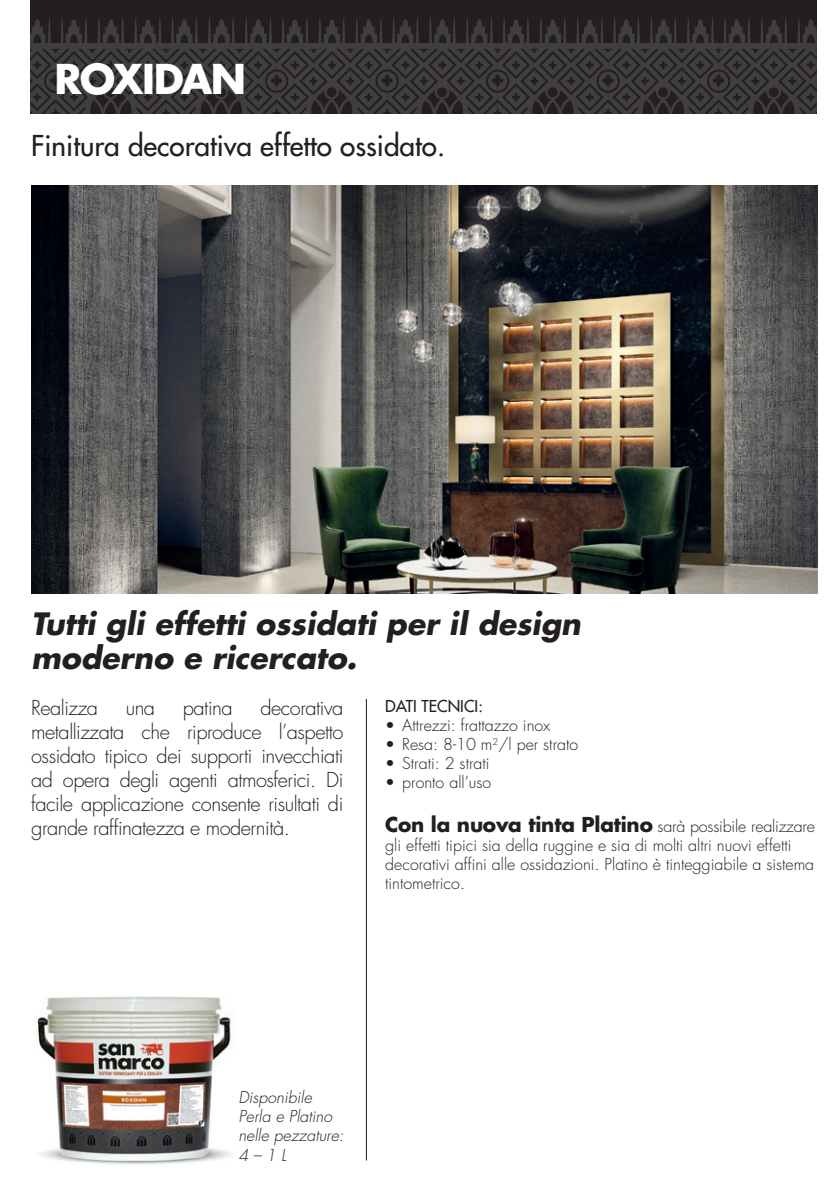
<style>
.page{position:relative;width:840px;height:1191px;background:#fff}
.page>*{position:absolute;margin:0;border:0;box-sizing:border-box;transform-origin:0 0}
.t1{font:700 40px "Futura Std";letter-spacing:-.045em;color:#fff}
.t2{font:italic 700 30px/34px "Futura Std";color:#231f20}
.t3{font:500 28px "Futura Std";color:#231f20}
.t4{font:300 20px/24px "Futura";letter-spacing:-.025em;color:#231f20;text-align:justify}
.t5{font:300 16px/19.2px "Futura";color:#231f20}
.t6{font:italic 300 16px "Futura";color:#231f20}
.t7{font:16px "Futura";color:#231f20}
.s1{font-weight:700;font-size:20px}
</style>
<div class="page">
<div style="left:30px;top:0;width:785px;height:113px;background:#231f20"></div>
<svg style="left:30px;top:17px;width:785px;height:96px"></svg>
<img style="left:31px;top:185px;width:785px;height:408px">
<hr style="left:366px;top:699px;width:1px;height:461px;background:#231f20">
<img style="left:37px;top:996px;width:197px;height:169px">
<p class="t1" style="left:54px;top:53px;width:193px">ROXIDAN</p>
<p class="t3" style="left:31px;top:129px;width:415px">Finitura decorativa effetto ossidato.</p>
<p class="t2" style="left:31px;top:607px;width:551px">Tutti gli effetti ossidati per il design moderno e ricercato.</p>
<p class="t7" style="left:385px;top:695px;width:99px">DATI TECNICI:</p>
<p class="t5" style="left:385px;top:715px;width:166px">• Attrezzi: frattazzo inox</p>
<p class="t5" style="left:385px;top:734px;width:194px">• Resa: 8-10 m<sup>2</sup>/l per strato</p>
<p class="t5" style="left:385px;top:754px;width:106px">• Strati: 2 strati</p>
<p class="t5" style="left:385px;top:773px;width:107px">• pronto all’uso</p>
<p class="t5" style="left:385px;top:816px;width:431px"><span class="s1">Con la nuova tinta Platino</span> sarà possibile realizzare gli effetti tipici sia della ruggine e sia di molti altri nuovi effetti decorativi affini alle ossidazioni. Platino è tinteggiabile a sistema tintometrico.</p>
<p class="t4" style="left:31px;top:696px;width:313px;text-indent:229px">decorativa metallizzata che riproduce l’aspetto ossidato tipico dei supporti invecchiati ad opera degli agenti atmosferici. Di facile applicazione consente risultati di grande raffinatezza e modernità.</p>
<p class="t4" style="left:31px;top:696px;width:68px">Realizza</p>
<p class="t4" style="left:126px;top:696px;width:31px">una</p>
<p class="t4" style="left:183px;top:696px;width:51px">patina</p>
<p class="t6" style="left:238px;top:1086px;width:75px">Disponibile</p>
<p class="t6" style="left:238px;top:1106px;width:95px">Perla e Platino</p>
<p class="t6" style="left:238px;top:1125px;width:107px">nelle pezzature:</p>
<p class="t6" style="left:238px;top:1144px;width:49px">4 – 1 L</p>
</div>
